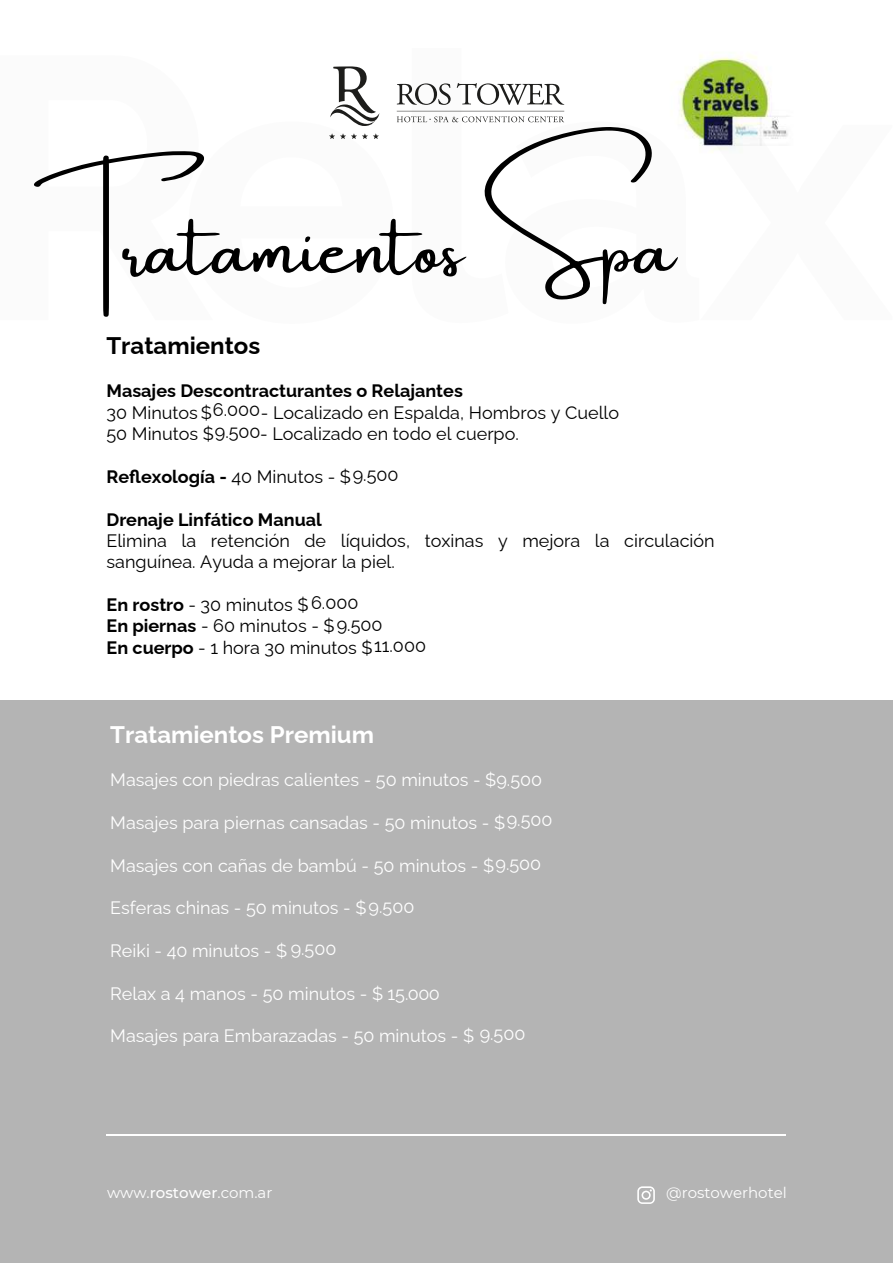
<style>
.page{position:relative;width:893px;height:1264px;background:#fff}
.page>*{position:absolute;margin:0;border:0;box-sizing:border-box;transform-origin:0 0}
.t1{font:76.2px "Amsterdam One";color:#000}
.t2{font:700 24px "Raleway";color:#fff}
.t3{font:700 24px "Raleway";color:#000}
.t4{font:18px/21.3px "Raleway";color:#000}
.t5{font:18px "Raleway";color:#fff}
.t6{font:700 18px "Raleway";color:#000}
.t7{font:15px "Montserrat";color:#fff}
.s1{font-weight:400}
.s2{font-weight:700}
.s3{font-weight:500}
</style>
<div class="page">
<svg style="left:412px;top:54px;width:377px;height:99px"></svg>
<svg style="left:329px;top:66px;width:50px;height:73px"></svg>
<svg style="left:397px;top:83px;width:167px;height:39px"></svg>
<div style="left:0;top:700px;width:892px;height:562px;background:#b4b4b4"></div>
<svg style="left:637px;top:1186px;width:17px;height:17px"></svg>
<hr style="left:107px;top:1134px;width:679px;height:1px;background:#fff">
<h1 class="t1" style="left:33px;top:206px;width:643px">Tratamientos Spa</h1>
<h2 class="t3" style="left:106px;top:326px;width:155px">Tratamientos</h2>
<p class="t6" style="left:106px;top:376px;width:358px">Masajes Descontracturantes o Relajantes</p>
<p class="t4" style="left:106px;top:399px;width:107px">30 Minutos$</p>
<p class="t4" style="left:213px;top:397px;width:49px">6.000</p>
<p class="t4" style="left:106px;top:399px;width:514px;text-indent:154px">- Localizado en Espalda, Hombros y Cuello<br>50 Minutos $9.500- Localizado en todo el cuerpo.</p>
<p class="t6" style="left:106px;top:462px;width:246px">Reflexología - <span class="s1">40 Minutos - $</span></p>
<p class="t6" style="left:106px;top:505px;width:217px">Drenaje Linfático Manual</p>
<p class="t4" style="left:106px;top:528px;width:609px">Elimina la retención de líquidos, toxinas y mejora la circulación sanguínea. Ayuda a mejorar la piel.</p>
<p class="t4" style="left:106px;top:592px;width:321px"><span class="s2">En rostro</span> - 30 minutos $6.000<br><span class="s2">En piernas</span> - 60 minutos - $9.500<br><span class="s2">En cuerpo</span> - 1 hora 30 minutos $11.000</p>
<p class="t4" style="left:353px;top:461px;width:47px">9.500</p>
<h2 class="t2" style="left:110px;top:715px;width:265px">Tratamientos Premium</h2>
<p class="t5" style="left:110px;top:765px;width:433px">Masajes con piedras calientes - 50 minutos - $9.500</p>
<p class="t5" style="left:506px;top:805px;width:47px">9.500</p>
<p class="t5" style="left:495px;top:848px;width:47px">9.500</p>
<p class="t5" style="left:110px;top:893px;width:306px">Esferas chinas - 50 minutos - $9.500</p>
<p class="t5" style="left:291px;top:934px;width:47px">9.500</p>
<p class="t5" style="left:110px;top:808px;width:396px">Masajes para piernas cansadas - 50 minutos - $</p>
<p class="t5" style="left:110px;top:850px;width:385px">Masajes con cañas de bambú - 50 minutos - $</p>
<p class="t5" style="left:110px;top:936px;width:178px">Reiki - 40 minutos - $</p>
<p class="t5" style="left:110px;top:979px;width:331px">Relax a 4 manos - 50 minutos - $ 15.000</p>
<p class="t5" style="left:110px;top:1021px;width:365px">Masajes para Embarazadas - 50 minutos - $</p>
<p class="t5" style="left:479px;top:1019px;width:47px">9.500</p>
<p class="t7" style="left:107px;top:1182px;width:167px">www.<span class="s3">rostower</span>.com.ar</p>
<p class="t7" style="left:666px;top:1182px;width:122px">@rostowerhotel</p>
</div>
